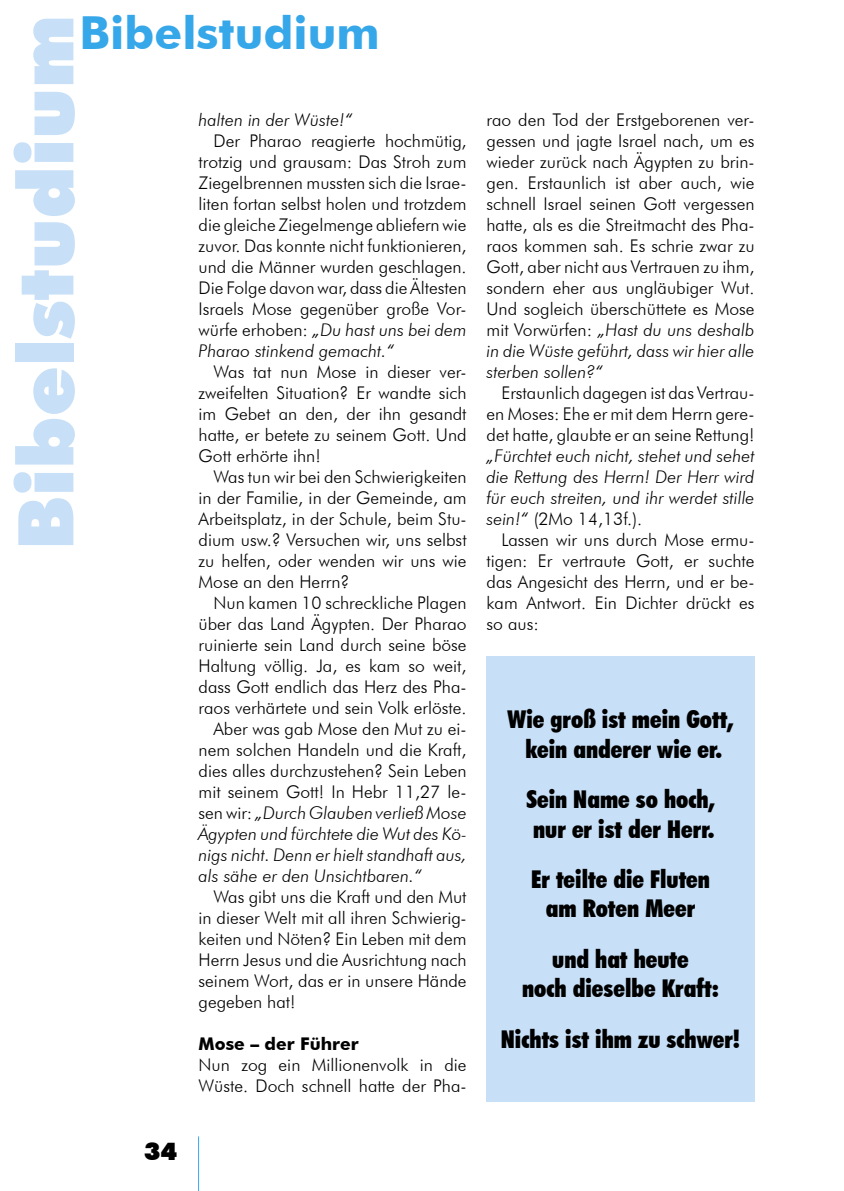
<style>
.page{position:relative;width:844px;height:1191px;background:#fff}
.page>*{position:absolute;margin:0;border:0;box-sizing:border-box;transform-origin:0 0}
.t1{font:900 77px "Futura BT";color:#c8e0f7}
.t2{font:700 45.5px "Futura BT";color:#36a7e9}
.Spruch{font:900 condensed 24.5px/29.4px "Futura BT";color:#000;text-align:center}
.t3{font:900 24.5px "Futura BT";color:#000}
.Fließtext{font:300 17.5px/21px "Futura BT";color:#000;text-align:justify}
.Fließtext_nach_Titel{font:300 17.5px/21px "Futura BT";color:#000}
.Fließtext-2{font:italic 300 17.5px "Futura BT";color:#000}
.Untertitel_2{font:700 17.5px "Futura BT";color:#000}
.s1{font-style:italic}
</style>
<div class="page">
<hr style="left:198px;top:1136px;width:1px;height:55px;background:#36a7e9">
<div style="left:486px;top:656px;width:268px;height:445px;background:#c8e0f7"></div>
<h1 class="t1" style="left:-1px;top:550px;width:537px;rotate:-90deg">Bibelstudium</h1>
<h2 class="t2" style="left:79px;top:6px;width:301px">Bibelstudium</h2>
<p class="Fließtext-2" style="left:198px;top:109px;width:155px">halten in der Wüste!“</p>
<p class="Fließtext" style="left:198px;top:130px;width:269px;text-indent:15px">Der Pharao reagierte hochmütig, trotzig und grausam: Das Stroh zum Ziegelbrennen mussten sich die Israe&shy;liten fortan selbst holen und trotzdem die gleiche Ziegelmenge abliefern wie zuvor. Das konnte nicht funktionieren, und die Männer wurden geschlagen.<br>Die Folge davon war, dass die Ältesten Israels Mose gegenüber große Vor&shy;würfe erhoben: <span class="s1">„Du hast uns bei dem Pharao stinkend gemacht.“</span></p>
<p class="Fließtext" style="left:198px;top:361px;width:269px;text-indent:15px">Was tat nun Mose in dieser ver&shy;zweifelten Situation? Er wandte sich im Gebet an den, der ihn gesandt hatte, er betete zu seinem Gott. Und Gott erhörte ihn!</p>
<p class="Fließtext" style="left:198px;top:466px;width:269px;text-indent:15px">Was tun wir bei den Schwierigkeiten in der Familie, in der Gemeinde, am Arbeitsplatz, in der Schule, beim Stu&shy;dium usw.? Versuchen wir, uns selbst zu helfen, oder wenden wir uns wie Mose an den Herrn?</p>
<p class="Fließtext" style="left:198px;top:592px;width:269px;text-indent:15px">Nun kamen 10 schreckliche Plagen über das Land Ägypten. Der Pharao ruinierte sein Land durch seine böse Haltung völlig. Ja, es kam so weit, dass Gott endlich das Herz des Pha&shy;raos verhärtete und sein Volk erlöste.</p>
<p class="Fließtext" style="left:198px;top:718px;width:269px;text-indent:15px">Aber was gab Mose den Mut zu ei&shy;nem solchen Handeln und die Kraft, dies alles durchzustehen? Sein Leben mit seinem Gott! In Hebr 11,27 le&shy;sen wir: <span class="s1">„Durch Glauben verließ Mose Ägypten und fürchtete die Wut des Kö&shy;nigs nicht. Denn er hielt standhaft aus, als sähe er den Unsichtbaren.“</span></p>
<p class="Fließtext" style="left:198px;top:886px;width:269px;text-indent:15px">Was gibt uns die Kraft und den Mut in dieser Welt mit all ihren Schwierig&shy;keiten und Nöten? Ein Leben mit dem Herrn Jesus und die Ausrichtung nach seinem Wort, das er in unsere Hände gegeben hat!</p>
<p class="Untertitel_2" style="left:198px;top:1033px;width:161px">Mose – der Führer</p>
<p class="Fließtext_nach_Titel" style="left:198px;top:1054px;width:269px">Nun zog ein Millionenvolk in die<br>Wüste. Doch schnell hatte der Pha-</p>
<h3 class="t3" style="left:144px;top:1136px;width:35px">34</h3>
<p class="Fließtext_nach_Titel" style="left:486px;top:109px;width:269px;text-align:justify">rao den Tod der Erstgeborenen ver&shy;gessen und jagte Israel nach, um es wieder zurück nach Ägypten zu brin&shy;gen. Erstaunlich ist aber auch, wie schnell Israel seinen Gott vergessen hatte, als es die Streitmacht des Pha&shy;raos kommen sah. Es schrie zwar zu Gott, aber nicht aus Vertrauen zu ihm, sondern eher aus ungläubiger Wut.<br>Und sogleich überschüttete es Mose mit Vorwürfen: <span class="s1">„Hast du uns deshalb in die Wüste geführt, dass wir hier alle sterben sollen?“</span></p>
<p class="Fließtext" style="left:486px;top:382px;width:269px;text-indent:15px">Erstaunlich dagegen ist das Vertrau&shy;en Moses: Ehe er mit dem Herrn gere&shy;det hatte, glaubte er an seine Rettung! <span class="s1">„Fürchtet euch nicht, stehet und sehet die Rettung des Herrn! Der Herr wird für euch streiten, und ihr werdet stille sein!“</span> (2Mo 14,13f.).</p>
<p class="Fließtext" style="left:486px;top:529px;width:269px;text-indent:15px">Lassen wir uns durch Mose ermu&shy;tigen: Er vertraute Gott, er suchte das Angesicht des Herrn, und er be&shy;kam Antwort. Ein Dichter drückt es so aus:</p>
<p class="Spruch" style="left:507px;top:705px;width:227px">Wie groß ist mein Gott, kein anderer wie er.</p>
<p class="Spruch" style="left:526px;top:784px;width:190px;text-align:left">Sein Name so hoch, nur er ist der Herr.</p>
<p class="Spruch" style="left:531px;top:864px;width:180px">Er teilte die Fluten am Roten Meer</p>
<p class="Spruch" style="left:522px;top:944px;width:198px">und hat heute<br>noch dieselbe Kraft:</p>
<p class="Spruch" style="left:500px;top:1024px;width:241px">Nichts ist ihm zu schwer!</p>
</div>
